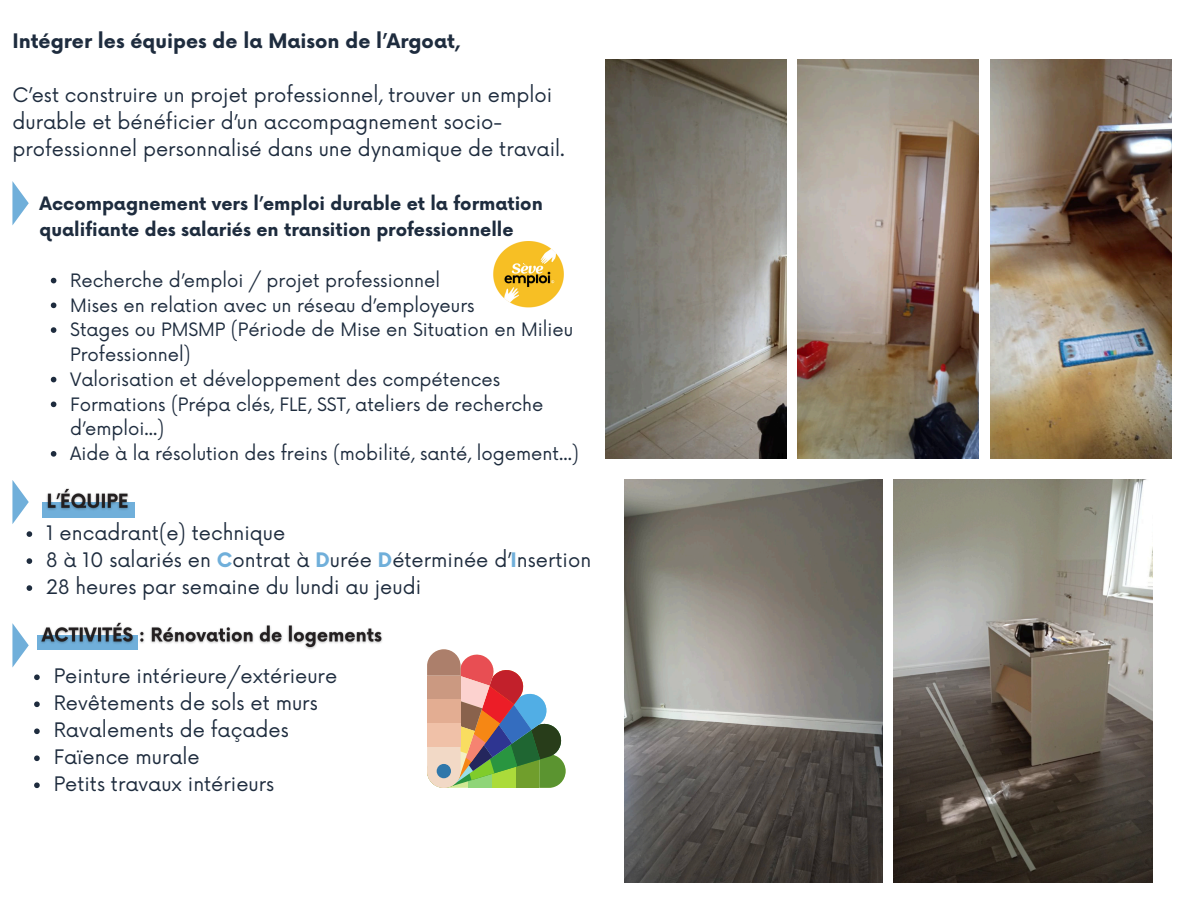
<style>
.page{position:relative;width:1188px;height:918px;background:#fff}
.page>*{position:absolute;margin:0;border:0;box-sizing:border-box;transform-origin:0 0}
.t1{font:19.5px/27px "Now";color:#1e2c3e}
.t2{font:700 19.5px "Now";color:#1e2c3e}
.t3{font:18px/24.8px "Now";color:#1e2c3e}
.t4{font:700 18px/25.8px "Now";color:#1e2c3e}
.s1{font-weight:700;color:#70afda}
</style>
<div class="page">
<img style="left:624px;top:480px;width:258px;height:403px">
<img style="left:893px;top:480px;width:259px;height:403px">
<img style="left:605px;top:59px;width:181px;height:400px">
<img style="left:798px;top:59px;width:181px;height:400px">
<img style="left:990px;top:59px;width:181px;height:400px">
<svg style="left:427px;top:649px;width:139px;height:139px"></svg>
<div style="left:427px;top:676px;width:34px;height:23px;background:#cb9981"></div>
<div style="left:427px;top:699px;width:34px;height:24px;background:#e3ad92"></div>
<div style="left:427px;top:723px;width:34px;height:24px;background:#f0c1a8"></div>
<div style="left:437px;top:764px;width:14px;height:14px;background:#3077aa;border-radius:50%"></div>
<img style="left:37px;top:622px;width:346px;height:28px">
<div style="left:42px;top:502px;width:93px;height:16px;background:#70afda"></div>
<svg style="left:12px;top:480px;width:17px;height:44px"></svg>
<img style="left:46px;top:488px;width:83px;height:22px">
<svg style="left:27px;top:531px;width:5px;height:6px"></svg>
<svg style="left:27px;top:558px;width:5px;height:6px"></svg>
<svg style="left:27px;top:585px;width:5px;height:6px"></svg>
<svg style="left:12px;top:623px;width:17px;height:45px"></svg>
<svg style="left:34px;top:674px;width:6px;height:6px"></svg>
<svg style="left:34px;top:701px;width:6px;height:6px"></svg>
<svg style="left:34px;top:728px;width:6px;height:6px"></svg>
<svg style="left:34px;top:755px;width:6px;height:6px"></svg>
<svg style="left:34px;top:782px;width:6px;height:6px"></svg>
<svg style="left:12px;top:181px;width:17px;height:44px"></svg>
<img style="left:493px;top:242px;width:70px;height:66px">
<svg style="left:51px;top:278px;width:5px;height:5px"></svg>
<svg style="left:51px;top:303px;width:5px;height:5px"></svg>
<svg style="left:51px;top:327px;width:5px;height:6px"></svg>
<svg style="left:51px;top:377px;width:5px;height:5px"></svg>
<svg style="left:51px;top:402px;width:5px;height:5px"></svg>
<svg style="left:51px;top:451px;width:5px;height:6px"></svg>
<p class="t2" style="left:12px;top:31px;width:450px">Intégrer les équipes de la Maison de l’Argoat,</p>
<p class="t1" style="left:12px;top:83px;width:554px">C’est construire un projet professionnel, trouver un emploi durable et bénéficier d’un accompagnement socio&shy;professionnel personnalisé dans une dynamique de travail.</p>
<p class="t4" style="left:40px;top:192px;width:505px">Accompagnement vers l’emploi durable et la formation qualifiante des salariés en transition professionnelle</p>
<p class="t3" style="left:70px;top:269px;width:372px">Recherche d’emploi / projet professionnel</p>
<p class="t3" style="left:70px;top:294px;width:406px">Mises en relation avec un réseau d’employeurs</p>
<p class="t3" style="left:70px;top:318px;width:505px">Stages ou PMSMP (Période de Mise en Situation en Milieu<br>Professionnel)</p>
<p class="t3" style="left:70px;top:368px;width:432px">Valorisation et développement des compétences</p>
<p class="t3" style="left:70px;top:393px;width:475px">Formations (Prépa clés, FLE, SST, ateliers de recherche d’emploi...)</p>
<p class="t3" style="left:70px;top:442px;width:510px">Aide à la résolution des freins (mobilité, santé, logement...)</p>
<h2 class="t1" style="left:46px;top:521px;width:241px">1 encadrant(e) technique</h2>
<p class="t1" style="left:46px;top:548px;width:547px">8 à 10 salariés en <span class="s1">C</span>ontrat à <span class="s1">D</span>urée <span class="s1">D</span>éterminée d’<span class="s1">I</span>nsertion</p>
<h2 class="t1" style="left:46px;top:575px;width:376px">28 heures par semaine du lundi au jeudi</h2>
<p class="t1" style="left:54px;top:664px;width:285px">Peinture intérieure/extérieure</p>
<p class="t1" style="left:54px;top:691px;width:265px">Revêtements de sols et murs</p>
<p class="t1" style="left:54px;top:718px;width:237px">Ravalements de façades</p>
<p class="t1" style="left:54px;top:745px;width:148px">Faïence murale</p>
<p class="t1" style="left:54px;top:772px;width:222px">Petits travaux intérieurs</p>
</div>
